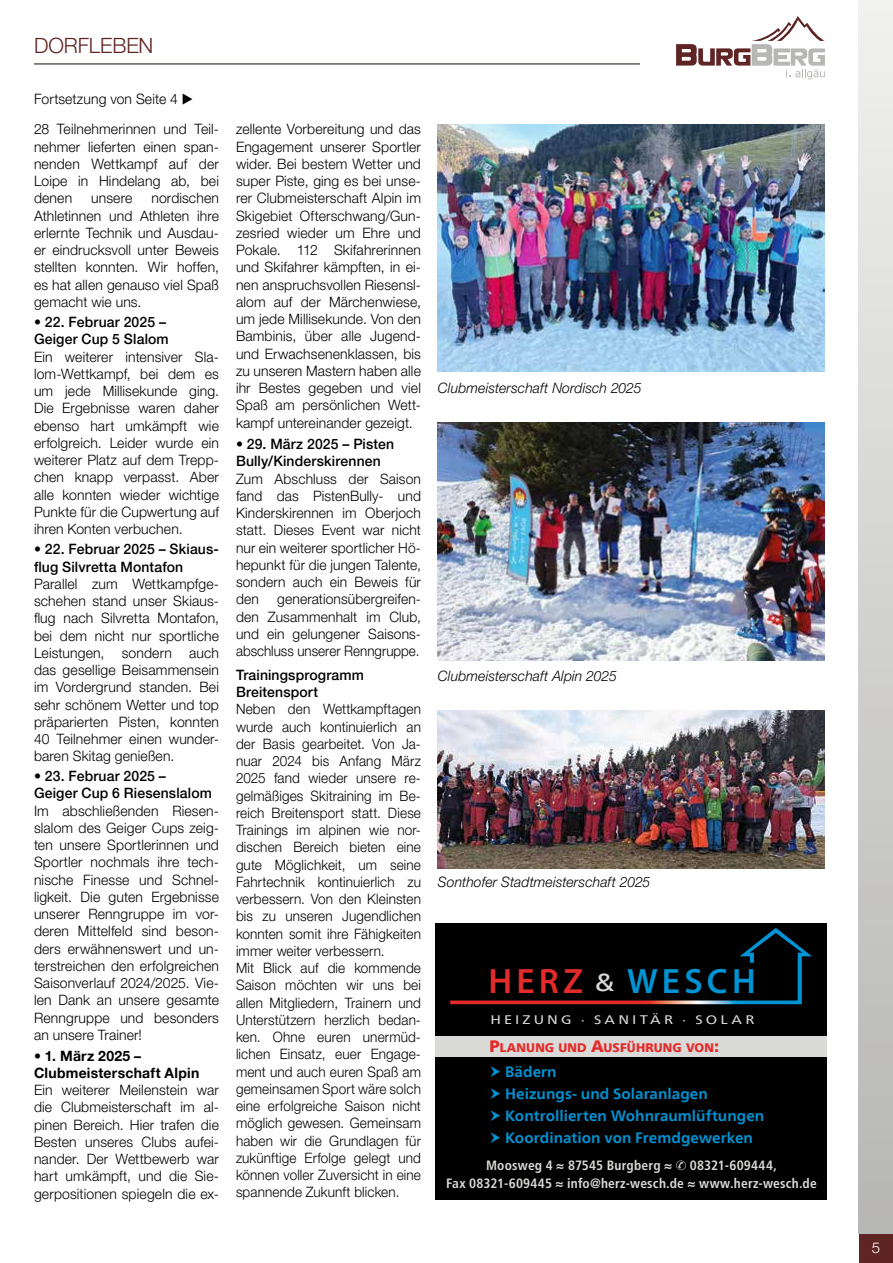
<style>
.page{position:relative;width:893px;height:1263px;background:#fff}
.page>*{position:absolute;margin:0;border:0;box-sizing:border-box;transform-origin:0 0}
.t1{font:600 35.4px "Myriad Pro";letter-spacing:.12em;color:#0093d3}
.t2{font:24.9px "Frutiger Neue LT Com";color:#dadad8;scale:1.17 1}
.t3{font:300 21px "Helvetica Neue LT Pro";letter-spacing:-.005em;color:#5f2424}
.t4{font:700 15px/22.2px "Frutiger Neue LT Com";letter-spacing:.005em;color:#0093d3}
.t5{font:300 15px "Helvetica Neue LT Pro";color:#fff}
.t6{font:300 14.25px/17.2px "Helvetica Neue LT Pro";letter-spacing:.01em;color:#000;text-align:justify}
.t7{font:300 14.25px/17.2px "Helvetica Neue LT Pro";letter-spacing:.01em;color:#000;scale:.95 1}
.t8{font:500 14.25px/17.2px "Helvetica Neue LT Pro";letter-spacing:.01em;color:#000}
.t9{font:italic 300 14.25px "Helvetica Neue LT Pro";letter-spacing:.005em;color:#000}
.t10{font:700 14.25px/17.2px "Helvetica Neue LT Pro";letter-spacing:.02em;color:#000}
.t11{font:700 condensed 13.5px/18px "Frutiger LT Com";letter-spacing:.015em;color:#dadad8;text-align:center}
.t12{font:12.45px "Frutiger Neue LT Com";letter-spacing:.215em;color:#dadad8;scale:1.17 1}
.t13{font:900 12.3px "Frutiger Neue LT Com";letter-spacing:.01em;color:#e42b2b}
.s1{color:#e42b2b}
.s2{font-size:16.5px}
</style>
<div class="page">
<div style="left:859px;top:1233px;width:34px;height:30px;background:#5f2424"></div>
<svg style="left:676px;top:16px;width:149px;height:63px"></svg>
<hr style="left:34px;top:63px;width:606px;height:2px;background:#777671">
<div style="left:859px;top:0;width:34px;height:1233px;background:linear-gradient(to bottom,#f0f0ef,#b6b5b4)"></div>
<div style="left:436px;top:923px;width:391px;height:276px;background:#000"></div>
<svg style="left:450px;top:928px;width:362px;height:76px"></svg>
<div style="left:588px;top:967px;width:36px;height:28px;background:#000"></div>
<div style="left:436px;top:1036px;width:391px;height:21px;background:#dadad8"></div>
<img style="left:438px;top:125px;width:387px;height:247px">
<img style="left:438px;top:423px;width:387px;height:238px">
<img style="left:438px;top:711px;width:387px;height:157px">
<h3 class="t3" style="left:34px;top:33px;width:121px">DORFLEBEN</h3>
<p class="t6" style="left:34px;top:90px;width:161px">Fortsetzung von Seite 4 ▶</p>
<p class="t6" style="left:34px;top:120px;width:186px">28 Teilnehmerinnen und Teil&shy;nehmer lieferten einen span&shy;nenden Wettkampf auf der Loipe in Hindelang ab, bei denen</p>
<p class="t6" style="left:34px;top:189px;width:186px;text-indent:117px">nordischen Athletinnen und Athleten ihre erlernte Technik und Ausdau&shy;er eindrucksvoll unter Beweis stellten konnten. Wir hoffen, es hat allen genauso viel Spaß gemacht wie uns.</p>
<p class="t8" style="left:34px;top:313px;width:136px">• 22. Februar 2025 –<br>Geiger Cup 5 Slalom</p>
<p class="t6" style="left:34px;top:348px;width:186px">Ein weiterer intensiver Sla&shy;lom-Wettkampf, bei dem es um jede Millisekunde ging.<br>Die Ergebnisse waren daher ebenso hart umkämpft wie erfolgreich. Leider wurde ein weiterer Platz auf dem Trepp&shy;chen knapp verpasst. Aber alle konnten wieder wichtige Punkte für die Cupwertung auf ihren Konten verbuchen.</p>
<p class="t8" style="left:34px;top:540px;width:186px">• 22. Februar 2025 – Skiaus&shy;flug Silvretta Montafon</p>
<p class="t6" style="left:34px;top:575px;width:186px">Parallel zum Wettkampfge&shy;schehen stand unser Skiaus&shy;flug nach Silvretta Montafon, bei dem nicht nur sportliche Leistungen, sondern auch das gesellige Beisammensein im Vordergrund standen. Bei sehr schönem Wetter und top präparierten Pisten, konnten 40 Teilnehmer einen wunder&shy;baren Skitag genießen.</p>
<p class="t8" style="left:34px;top:767px;width:179px">• 23. Februar 2025 –<br>Geiger Cup 6 Riesenslalom</p>
<p class="t6" style="left:34px;top:802px;width:186px">Im abschließenden Riesen&shy;slalom des Geiger Cups zeig&shy;ten unsere Sportlerinnen und Sportler nochmals ihre tech&shy;nische Finesse und Schnel&shy;ligkeit. Die guten Ergebnisse unserer Renngruppe im vor&shy;deren Mittelfeld sind beson&shy;ders erwähnenswert und un&shy;terstreichen den erfolgreichen Saisonverlauf 2024/2025. Vie&shy;len Dank an unsere gesamte Renngruppe und besonders an unsere Trainer!</p>
<p class="t10" style="left:34px;top:1046px;width:167px">• 1. März 2025 –<br>Clubmeisterschaft Alpin</p>
<p class="t6" style="left:34px;top:1081px;width:186px">Ein weiterer Meilenstein war die Clubmeisterschaft im al&shy;pinen Bereich. Hier trafen die Besten unseres Clubs aufei&shy;nander. Der Wettbewerb war hart umkämpft, und die Sie&shy;gerpositionen spiegeln die ex-</p>
<p class="t6" style="left:91px;top:189px;width:43px">unsere</p>
<p class="t6" style="left:236px;top:120px;width:186px">zellente Vorbereitung und das Engagement unserer Sportler wider. Bei bestem Wetter und super Piste, ging es bei unse&shy;rer Clubmeisterschaft Alpin im Skigebiet Ofterschwang/Gun&shy;zesried wieder um Ehre und Pokale. 112 Skifahrerinnen und Skifahrer kämpften, in ei&shy;nen anspruchsvollen Riesensl&shy;alom auf der Märchenwiese, um jede Millisekunde. Von den Bambinis, über alle Jugend&shy;und Erwachsenenklassen, bis zu unseren Mastern haben alle ihr Bestes gegeben und viel Spaß am persönlichen Wett&shy;kampf untereinander gezeigt.</p>
<p class="t8" style="left:236px;top:435px;width:160px">• 29. März 2025 – Pisten<br>Bully/Kinderskirennen</p>
<p class="t6" style="left:236px;top:470px;width:186px">Zum Abschluss der Saison fand das PistenBully- und Kinderskirennen im Oberjoch statt. Dieses Event war nicht nur ein weiterer sportlicher Hö&shy;hepunkt für die jungen Talente, sondern auch ein Beweis für den</p>
<p class="t6" style="left:236px;top:590px;width:186px;text-indent:41px">generationsübergreifen&shy;den Zusammenhalt im Club, und ein gelungener Saisons&shy;abschluss unserer Renngruppe.</p>
<p class="t8" style="left:236px;top:666px;width:130px">Trainingsprogramm<br>Breitensport</p>
<p class="t7" style="left:236px;top:700px;width:196px">Neben den Wettkampftagen wurde auch kontinuierlich an der Basis gearbeitet. Von Ja&shy;nuar 2024 bis Anfang März<br>2025 fand wieder unsere re&shy;gelmäßiges Skitraining im Be&shy;reich Breitensport statt. Diese<br>Trainings im alpinen wie nor&shy;dischen Bereich bieten eine gute Möglichkeit, um seine<br>Fahrtechnik kontinuierlich zu verbessern. Von den Kleinsten bis zu unseren Jugendlichen konnten somit ihre Fähigkeiten immer weiter verbessern.<br>Mit Blick auf die kommende<br>Saison möchten wir uns bei allen Mitgliedern, Trainern und<br>Unterstützern herzlich bedan&shy;ken. Ohne euren unermüd&shy;lichen Einsatz, euer Engage&shy;ment und auch euren Spaß am gemeinsamen Sport wäre solch eine erfolgreiche Saison nicht möglich gewesen. Gemeinsam haben wir die Grundlagen für zukünftige Erfolge gelegt und können voller Zuversicht in eine spannende Zukunft blicken.</p>
<p class="t9" style="left:438px;top:380px;width:205px">Clubmeisterschaft Nordisch 2025</p>
<p class="t9" style="left:438px;top:667px;width:180px">Clubmeisterschaft Alpin 2025</p>
<p class="t9" style="left:438px;top:873px;width:214px">Sonthofer Stadtmeisterschaft 2025</p>
<h1 class="t1" style="left:488px;top:960px;width:269px"><span class="s1">HERZ</span> WESCH</h1>
<p class="t12" style="left:490px;top:1012px;width:227px">HEIZUNG · SANITÄR · SOLAR</p>
<h2 class="t2" style="left:594px;top:967px;width:19px">&amp;</h2>
<p class="t13" style="left:489px;top:1040px;width:231px"><span class="s2">P</span>LANUNG UND <span class="s2">A</span>USFÜHRUNG VON<span class="s2">:</span></p>
<p class="t4" style="left:505px;top:1060px;width:261px">Bädern<br>Heizungs- und Solaranlagen<br>Kontrollierten Wohnraumlüftungen<br>Koordination von Fremdgewerken</p>
<p class="t11" style="left:446px;top:1156px;width:372px">Moosweg 4 ≈ 87545 Burgberg ≈ ✆ 08321-609444,<br>Fax 08321-609445 ≈ info@herz-wesch.de ≈ www.herz-wesch.de</p>
<p class="t5" style="left:872px;top:1239px;width:10px">5</p>
</div>
